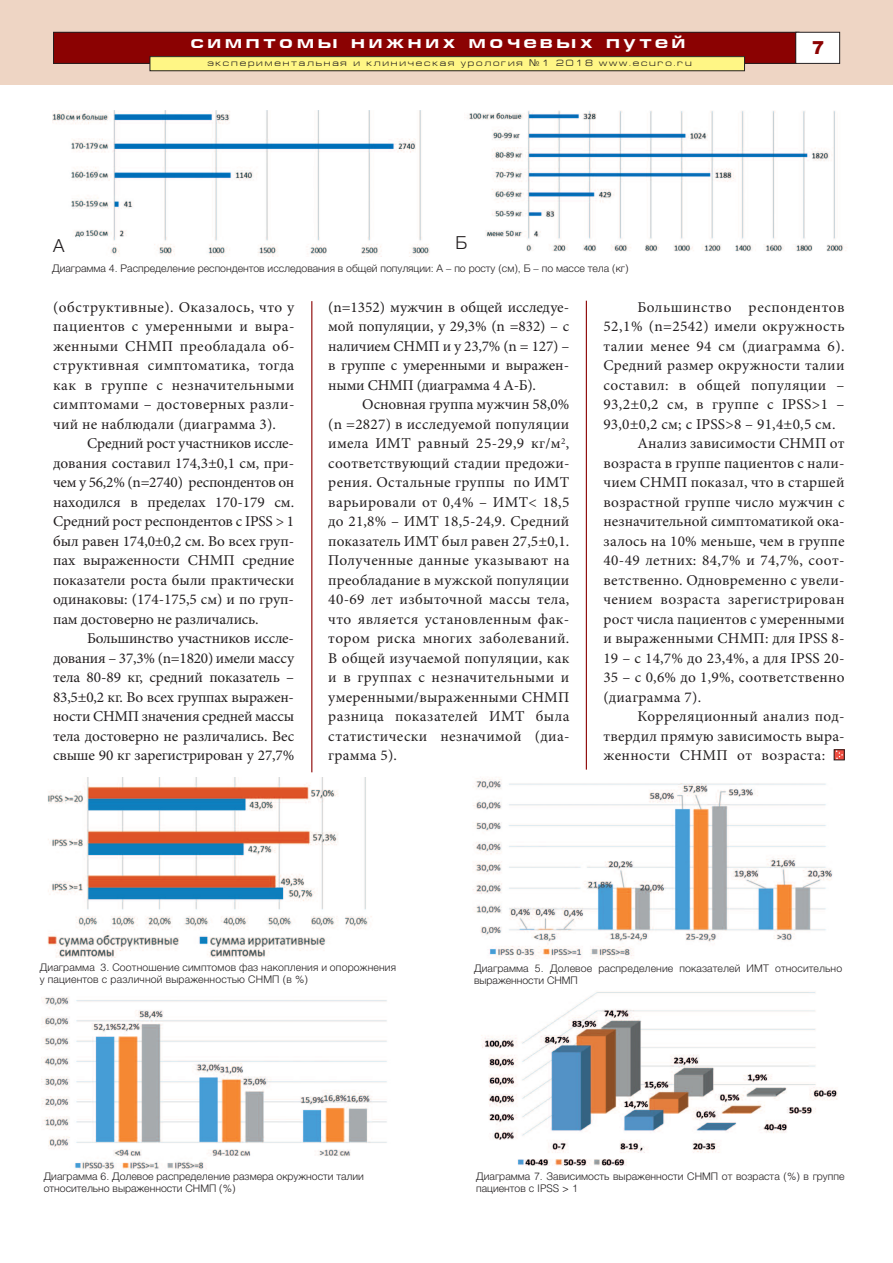
<style>
.page{position:relative;width:893px;height:1263px;background:#fff}
.page>*{position:absolute;margin:0;border:0;box-sizing:border-box;transform-origin:0 0}
.t1{font:700 18px "Europe Ext";letter-spacing:.2em;color:#fff}
.t2{font:300 18px "Helvetica";color:#231f20}
.t3{font:900 18px "Arial";color:#8b0202}
.t4{font:15px/19.5px "Minion Pro";letter-spacing:.015em;color:#231f20;text-align:justify}
.t5{font:15px "Minion Pro";letter-spacing:.035em;color:#231f20}
.t6{font:300 10.5px/12px "Helvetica";letter-spacing:.005em;color:#231f20}
.t7{font:9px "Europe Ext Normal";letter-spacing:.2em;color:#231f20}
.s1{font-family:"Europe"}
</style>
<div class="page">
<hr style="left:311px;top:301px;width:1px;height:471px;background:#8b0202">
<hr style="left:586px;top:301px;width:1px;height:469px;background:#8b0202">
<div style="left:834px;top:749px;width:10px;height:11px;border:1px solid #231f20"></div>
<svg style="left:835px;top:749px;width:9px;height:10px"></svg>
<div style="left:0;top:0;width:893px;height:85px;background:#eed5c4"></div>
<div style="left:54px;top:32px;width:745px;height:31px;background:#8b0202"></div>
<div style="left:53px;top:32px;width:746px;height:32px;border:1px solid #231f20"></div>
<div style="left:796px;top:32px;width:44px;height:31px;background:#fff"></div>
<div style="left:795px;top:32px;width:45px;height:32px;border:1px solid #231f20"></div>
<div style="left:150px;top:57px;width:594px;height:14px;background:#fff685"></div>
<div style="left:150px;top:56px;width:595px;height:15px;border:1px solid #231f20"></div>
<img style="left:53px;top:110px;width:377px;height:147px">
<img style="left:469px;top:110px;width:377px;height:142px">
<img style="left:481px;top:991px;width:357px;height:175px">
<img style="left:41px;top:996px;width:346px;height:174px">
<img style="left:47px;top:778px;width:325px;height:179px">
<img style="left:473px;top:777px;width:360px;height:182px">
<p class="t1" style="left:191px;top:31px;width:496px">симптомы нижних мочевых путей</p>
<p class="t7" style="left:207px;top:58px;width:486px">экспериментальная и клиническая урология <span class="s1">¹</span>1 2018 www.ecuro.ru</p>
<p class="t2" style="left:53px;top:230px;width:13px">А</p>
<p class="t2" style="left:455px;top:227px;width:14px">Б</p>
<p class="t6" style="left:52px;top:262px;width:578px">Диаграмма 4. Распределение респондентов исследования в общей популяции: А – по росту (см), Б – по массе тела (кг)</p>
<p class="t3" style="left:812px;top:37px;width:14px">7</p>
<p class="t4" style="left:53px;top:298px;width:243px">(обструктивные). Оказалось, что у пациентов с умеренными и выра&shy;женными СНМП преобладала об&shy;структивная симптоматика, тогда как в группе с незначительными симптомами – достоверных разли&shy;чий не наблюдали (диаграмма 3).</p>
<p class="t4" style="left:53px;top:435px;width:243px;text-indent:34px">Средний рост участников иссле&shy;дования составил 174,3±0,1 см, при&shy;чем у 56,2% (n=2740) респондентов он находился в пределах 170-179 см.<br>Средний рост респондентов с IPSS &gt; 1 был равен 174,0±0,2 см. Во всех груп&shy;пах выраженности СНМП средние показатели роста были практически одинаковы: (174-175,5 см) и по груп&shy;пам достоверно не различались.</p>
<p class="t4" style="left:53px;top:630px;width:243px;text-indent:34px">Большинство участников иссле&shy;дования – 37,3% (n=1820) имели массу тела 80-89 кг, средний показатель – 83,5±0,2 кг. Во всех группах выражен&shy;ности СНМП значения средней массы тела достоверно не различались. Вес свыше 90 кг зарегистрирован у 27,7%</p>
<p class="t4" style="left:328px;top:298px;width:243px">(n=1352) мужчин в общей исследуе&shy;мой популяции, у 29,3% (n =832) – с наличием СНМП и у 23,7% (n = 127) – в группе с умеренными и выражен&shy;ными СНМП (диаграмма 4 А-Б).</p>
<p class="t4" style="left:328px;top:396px;width:243px;text-indent:34px">Основная группа мужчин 58,0% (n =2827) в исследуемой популяции имела ИМТ равный 25-29,9 кг/м<sup>2</sup>, соответствующий стадии предожи&shy;рения. Остальные группы по ИМТ варьировали от 0,4% – ИМТ&lt; 18,5 до 21,8% – ИМТ 18,5-24,9. Средний показатель ИМТ был равен 27,5±0,1.<br>Полученные данные указывают на преобладание в мужской популяции 40-69 лет избыточной массы тела, что является установленным фак&shy;тором риска многих заболеваний.<br>В общей изучаемой популяции, как и в группах с незначительными и умеренными/выраженными СНМП разница показателей ИМТ была статистически незначимой (диа&shy;грамма 5).</p>
<p class="t5" style="left:637px;top:301px;width:209px">Большинство респондентов</p>
<p class="t4" style="left:603px;top:318px;width:243px">52,1% (n=2542) имели окружность</p>
<p class="t4" style="left:603px;top:337px;width:243px">талии менее 94 см (диаграмма 6).</p>
<p class="t4" style="left:603px;top:357px;width:243px">Средний размер окружности талии</p>
<p class="t4" style="left:603px;top:376px;width:243px">составил: в общей популяции –</p>
<p class="t4" style="left:603px;top:396px;width:243px">93,2±0,2 см, в группе с IPSS&gt;1 –</p>
<p class="t4" style="left:603px;top:415px;width:234px">93,0±0,2 см; с IPSS&gt;8 – 91,4±0,5 см.</p>
<p class="t4" style="left:637px;top:435px;width:209px">Анализ зависимости СНМП от</p>
<p class="t4" style="left:603px;top:454px;width:243px">возраста в группе пациентов с нали-</p>
<p class="t4" style="left:603px;top:474px;width:243px">чием СНМП показал, что в старшей</p>
<p class="t4" style="left:603px;top:493px;width:243px">возрастной группе число мужчин с</p>
<p class="t4" style="left:603px;top:513px;width:243px">незначительной симптоматикой ока-</p>
<p class="t4" style="left:603px;top:532px;width:243px">залось на 10% меньше, чем в группе</p>
<p class="t4" style="left:603px;top:552px;width:243px">40-49 летних: 84,7% и 74,7%, соот-</p>
<p class="t4" style="left:603px;top:571px;width:243px">ветственно. Одновременно с увели-</p>
<p class="t4" style="left:603px;top:591px;width:243px">чением возраста зарегистрирован</p>
<p class="t4" style="left:603px;top:610px;width:243px">рост числа пациентов с умеренными</p>
<p class="t4" style="left:603px;top:630px;width:243px">и выраженными СНМП: для IPSS 8-</p>
<p class="t4" style="left:603px;top:649px;width:243px">19 – с 14,7% до 23,4%, а для IPSS 20-</p>
<p class="t4" style="left:603px;top:669px;width:243px">35 – с 0,6% до 1,9%, соответственно</p>
<p class="t4" style="left:603px;top:688px;width:99px">(диаграмма 7).</p>
<p class="t4" style="left:637px;top:708px;width:209px">Корреляционный анализ под-</p>
<p class="t4" style="left:603px;top:727px;width:243px">твердил прямую зависимость выра-</p>
<p class="t4" style="left:603px;top:747px;width:223px">женности СНМП от возраста:</p>
<p class="t6" style="left:40px;top:961px;width:358px">Диаграмма 3. Соотношение симптомов фаз накопления и опорожнения у пациентов с различной выраженностью СНМП (в %)</p>
<p class="t6" style="left:474px;top:962px;width:370px">Диаграмма 5. Долевое распределение показателей ИМТ относительно выраженности СНМП</p>
<p class="t6" style="left:44px;top:1169px;width:322px">Диаграмма 6. Долевое распределение размера окружности талии относительно выраженности СНМП (%)</p>
<p class="t6" style="left:476px;top:1169px;width:370px">Диаграмма 7. Зависимость выраженности СНМП от возраста (%) в группе пациентов с IPSS &gt; 1</p>
</div>
